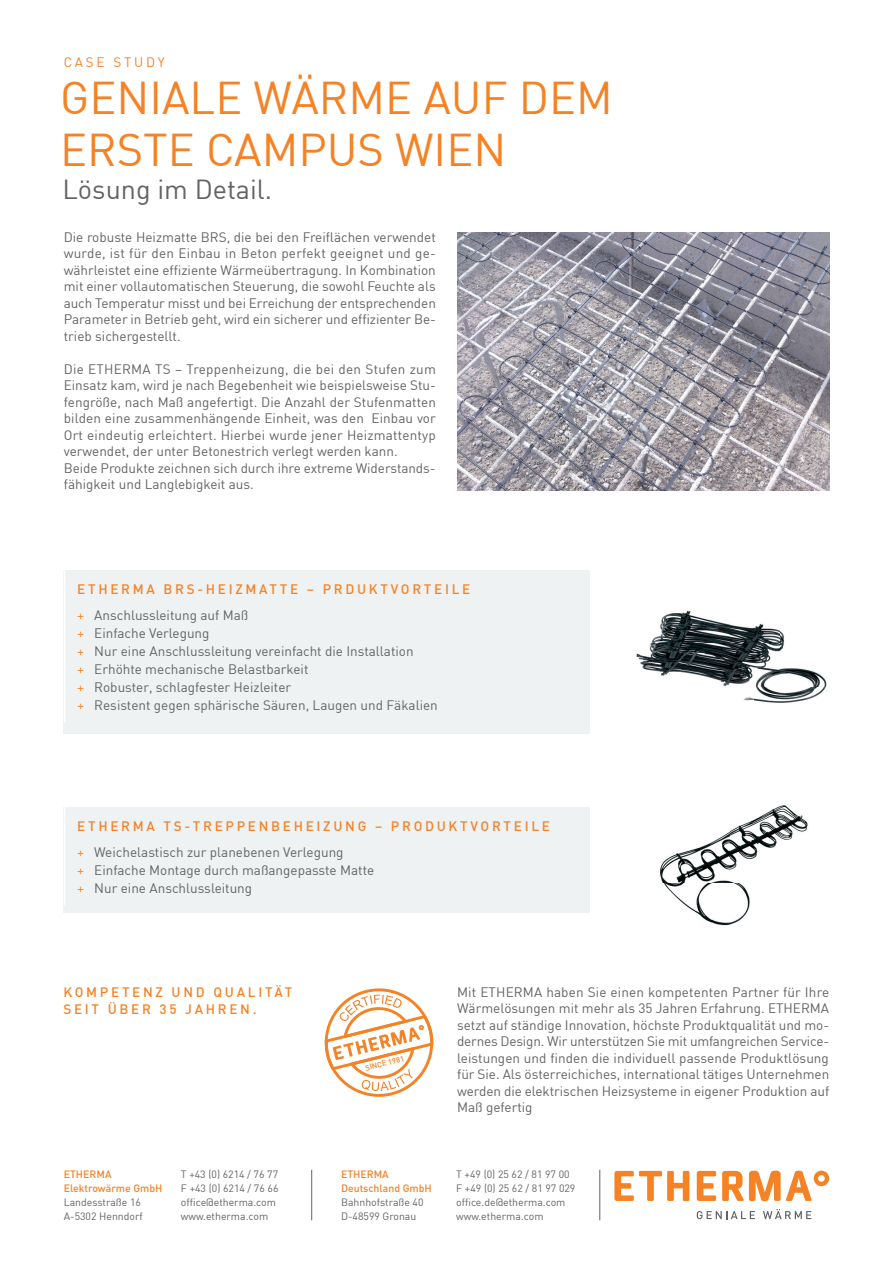
<style>
.page{position:relative;width:893px;height:1263px;background:#fff}
.page>*{position:absolute;margin:0;border:0;box-sizing:border-box;transform-origin:0 0}
.t1{font:45px/52.5px "DIN";color:#f58224}
.t2{font:27px "DIN";color:#636366}
.t3{font:13.5px/16.5px "DIN";color:#636366}
.t4{font:500 13.5px/26.2px "DIN";letter-spacing:.2em;color:#f58224}
.t5{font:13.5px "DIN";letter-spacing:.2em;color:#f58224}
.t6{font:10.5px/14.2px "DIN";color:#636366}
.t7{font:500 10.5px/14.2px "DIN";color:#f58224}
.t8{font:500 7.65px "DIN";color:#f58224}
.s1{font-weight:400}
.s2{font-weight:400;color:#636366}
.s3{color:#f58224}
</style>
<div class="page">
<svg style="left:324px;top:988px;width:110px;height:109px"></svg>
<svg style="left:697px;top:1211px;width:58px;height:8px"></svg>
<svg style="left:763px;top:1209px;width:48px;height:10px"></svg>
<svg style="left:697px;top:1171px;width:19px;height:30px"></svg>
<svg style="left:614px;top:1171px;width:75px;height:30px"></svg>
<svg style="left:722px;top:1170px;width:107px;height:31px"></svg>
<hr style="left:311px;top:1170px;width:1px;height:50px;background:#636366">
<hr style="left:599px;top:1170px;width:1px;height:50px;background:#636366">
<div style="left:64px;top:571px;width:526px;height:162px;background:#eff2f3"></div>
<hr style="left:64px;top:571px;width:1px;height:152px;background:#fff">
<img style="left:636px;top:610px;width:191px;height:93px">
<div style="left:64px;top:807px;width:526px;height:106px;background:#eff2f3"></div>
<hr style="left:64px;top:807px;width:1px;height:98px;background:#fff">
<img style="left:457px;top:232px;width:372px;height:258px">
<img style="left:660px;top:805px;width:148px;height:121px">
<p class="t5" style="left:64px;top:54px;width:102px">CASE STUDY</p>
<h1 class="t1" style="left:60px;top:70px;width:554px">GENIALE WÄRME AUF DEM<br>ERSTE CAMPUS WIEN</h1>
<h2 class="t2" style="left:63px;top:172px;width:211px">Lösung im Detail.</h2>
<p class="t3" style="left:64px;top:228px;width:374px;text-align:justify">Die robuste Heizmatte BRS, die bei den Freiflächen verwendet wurde, ist für den Einbau in Beton perfekt geeignet und ge&shy;währleistet eine effiziente Wärmeübertragung. In Kombination mit einer vollautomatischen Steuerung, die sowohl Feuchte als auch Temperatur misst und bei Erreichung der entsprechenden Parameter in Betrieb geht, wird ein sicherer und effizienter Be&shy;trieb sichergestellt.</p>
<p class="t3" style="left:64px;top:360px;width:374px">Die ETHERMA TS – Treppenheizung, die bei den Stufen zum Einsatz kam, wird je nach Begebenheit wie beispielsweise Stu&shy;fengröße, nach Maß angefertigt. Die Anzahl der Stufenmatten bilden eine zusammenhängende Einheit, was den Einbau vor Ort eindeutig erleichtert. Hierbei wurde jener Heizmattentyp verwendet, der unter Betonestrich verlegt werden kann.<br>Beide Produkte zeichnen sich durch ihre extreme Widerstands&shy;fähigkeit und Langlebigkeit aus.</p>
<p class="t4" style="left:77px;top:575px;width:394px">ETHERMA BRS-HEIZMATTE – PRDUKTVORTEILE <span class="s1">+</span> <span class="s2">Anschlussleitung auf Maß</span></p>
<p class="t3" style="left:77px;top:624px;width:362px;line-height:18px"><span class="s3">+</span> Einfache Verlegung<br><span class="s3">+</span> Nur eine Anschlussleitung vereinfacht die Installation<br><span class="s3">+</span> Erhöhte mechanische Belastbarkeit<br><span class="s3">+</span> Robuster, schlagfester Heizleiter<br><span class="s3">+</span> Resistent gegen sphärische Säuren, Laugen und Fäkalien</p>
<p class="t4" style="left:77px;top:812px;width:474px">ETHERMA TS-TREPPENBEHEIZUNG – PRODUKTVORTEILE <span class="s1">+</span> <span class="s2">Weichelastisch zur planebenen Verlegung</span></p>
<p class="t3" style="left:77px;top:861px;width:298px;line-height:18px"><span class="s3">+</span> Einfache Montage durch maßangepasste Matte <span class="s3">+</span> Nur eine Anschlussleitung</p>
<p class="t4" style="left:63px;top:984px;width:230px;line-height:16.2px">KOMPETENZ UND QUALITÄT<br>SEIT ÜBER 35 JAHREN.</p>
<p class="t8" style="left:364px;top:1063px;width:41px;rotate:-14deg">SINCE 1981</p>
<p class="t7" style="left:64px;top:1166px;width:100px">ETHERMA<br>Elektrowärme GmbH</p>
<p class="t6" style="left:64px;top:1195px;width:81px">Landesstraße 16<br>A-5302 Henndorf</p>
<p class="t6" style="left:181px;top:1166px;width:99px">T +43 (0) 6214 / 76 77<br>F +43 (0) 6214 / 76 66 office@etherma.com www.etherma.com</p>
<p class="t7" style="left:341px;top:1166px;width:92px">ETHERMA<br>Deutschland GmbH</p>
<p class="t6" style="left:341px;top:1195px;width:84px">Bahnhofstraße 40<br>D-48599 Gronau</p>
<p class="t3" style="left:457px;top:983px;width:374px;text-align:justify">Mit ETHERMA haben Sie einen kompetenten Partner für Ihre Wärmelösungen mit mehr als 35 Jahren Erfahrung. ETHERMA setzt auf ständige Innovation, höchste Produktqualität und mo&shy;dernes Design. Wir unterstützen Sie mit umfangreichen Service&shy;leistungen und finden die individuell passende Produktlösung für Sie. Als österreichiches, international tätiges Unternehmen werden die elektrischen Heizsysteme in eigener Produktion auf Maß gefertig</p>
<p class="t6" style="left:456px;top:1166px;width:121px">T +49 (0) 25 62 / 81 97 00<br>F +49 (0) 25 62 / 81 97 029 office.de@etherma.com www.etherma.com</p>
</div>
